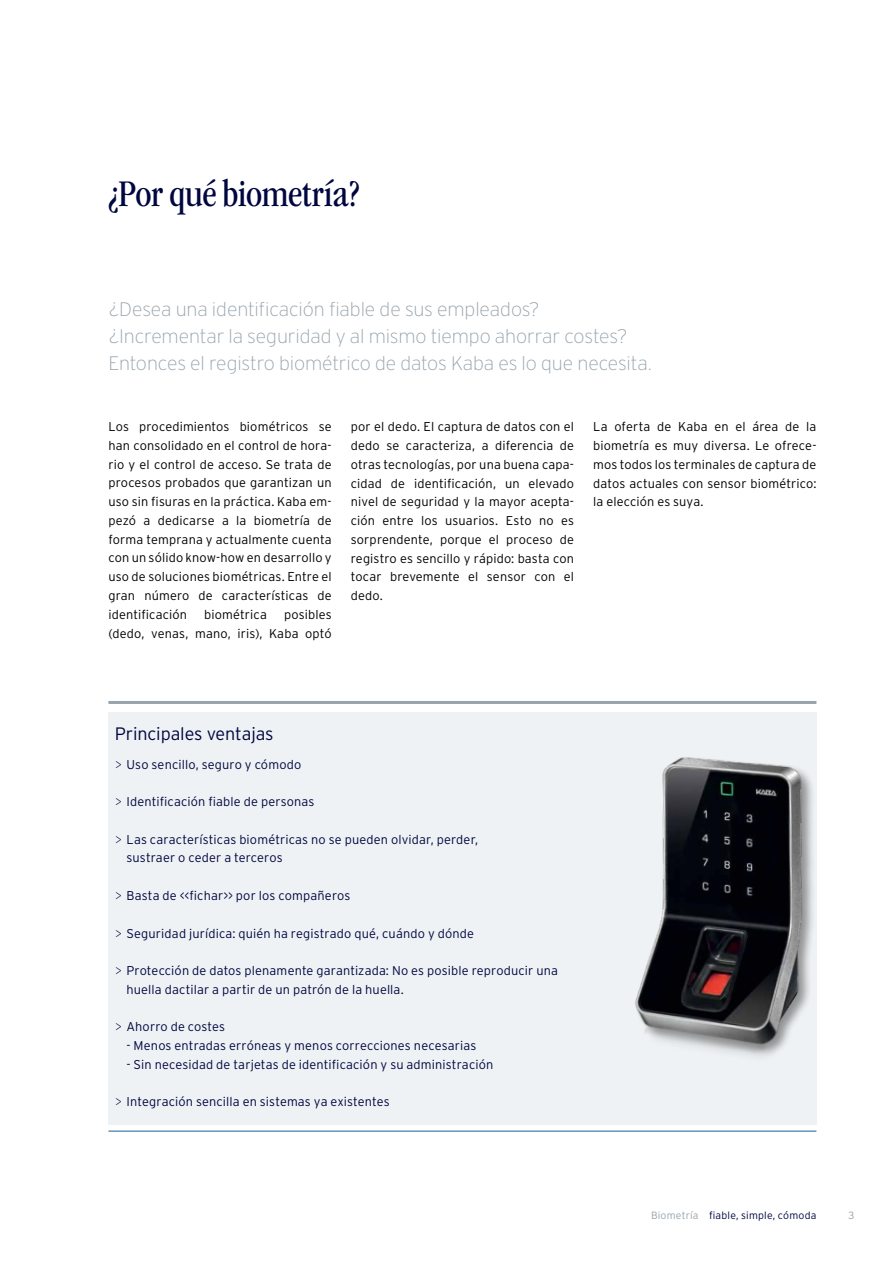
<style>
.page{position:relative;width:893px;height:1263px;background:#fff}
.page>*{position:absolute;margin:0;border:0;box-sizing:border-box;transform-origin:0 0}
.t1{font:condensed 39px "ITC Garamond Std";letter-spacing:-.015em;color:#000640}
.t2{font:200 19.5px/27px "Interstate";letter-spacing:-.005em;color:#98a4ad}
.t3{font:300 18px "Interstate";letter-spacing:-.005em;color:#000640}
.t4{font:300 12.75px/18.8px "Interstate";letter-spacing:.01em;color:#000;text-align:justify}
.t5{font:300 12.75px/18.8px "Interstate";letter-spacing:.01em;color:#000640}
.t6{font:300 10.5px "Interstate";letter-spacing:.02em;color:#000640}
.t7{font:300 10.5px "Interstate Tab";color:#98a4ad}
.s1{font-weight:200}
.s2{color:#98a4ad}
</style>
<div class="page">
<hr style="left:108px;top:701px;width:708px;height:3px;background:#98a4ad">
<hr style="left:108px;top:1130px;width:708px;height:2px;background:#6793ba">
<div style="left:108px;top:712px;width:708px;height:413px;background:#eff2f4"></div>
<img style="left:635px;top:734px;width:182px;height:371px">
<h1 class="t1" style="left:108px;top:172px;width:253px">¿Por qué biometría?</h1>
<h2 class="t2" style="left:108px;top:295px;width:545px">¿Desea una identificación fiable de sus empleados? ¿Incrementar la seguridad y al mismo tiempo ahorrar costes?<br>Entonces el registro biométrico de datos Kaba es lo que necesita.</h2>
<p class="t4" style="left:108px;top:417px;width:225px">Los procedimientos biométricos se han consolidado en el control de hora&shy;rio y el control de acceso. Se trata de procesos probados que garantizan un uso sin fisuras en la práctica. Kaba em&shy;pezó a dedicarse a la biometría de forma temprana y actualmente cuenta con un sólido know-how en desarrollo y uso de soluciones biométricas. Entre el gran número de características de identificación</p>
<p class="t4" style="left:204px;top:605px;width:64px">biométrica</p>
<p class="t4" style="left:108px;top:605px;width:225px;text-align:right">posibles<br>(dedo, venas, mano, iris), Kaba optó</p>
<p class="t4" style="left:351px;top:417px;width:225px">por el dedo. El captura de datos con el dedo se caracteriza, a diferencia de otras tecnologías, por una buena capa&shy;cidad de identificación, un elevado nivel de seguridad y la mayor acepta&shy;ción entre los usuarios. Esto no es sorprendente, porque el proceso de registro es sencillo y rápido: basta con tocar brevemente el sensor con el dedo.</p>
<p class="t4" style="left:593px;top:417px;width:225px">La oferta de Kaba en el área de la biometría es muy diversa. Le ofrece&shy;mos todos los terminales de captura de datos actuales con sensor biométrico: la elección es suya.</p>
<h3 class="t3" style="left:115px;top:722px;width:160px">Principales ventajas</h3>
<p class="t5" style="left:115px;top:755px;width:188px"><span class="s1">&gt;</span> Uso sencillo, seguro y cómodo</p>
<p class="t5" style="left:115px;top:792px;width:201px"><span class="s1">&gt;</span> Identificación fiable de personas</p>
<p class="t5" style="left:126px;top:830px;width:353px;text-indent:-12px"><span class="s1">&gt;</span> Las características biométricas no se pueden olvidar, perder, sustraer o ceder a terceros</p>
<p class="t5" style="left:115px;top:886px;width:237px"><span class="s1">&gt;</span> Basta de &lt;&lt;fichar&gt;&gt; por los compañeros</p>
<p class="t5" style="left:115px;top:923px;width:361px"><span class="s1">&gt;</span> Seguridad jurídica: quién ha registrado qué, cuándo y dónde</p>
<p class="t5" style="left:126px;top:961px;width:433px;text-indent:-12px"><span class="s1">&gt;</span> Protección de datos plenamente garantizada: No es posible reproducir una huella dactilar a partir de un patrón de la huella.</p>
<p class="t5" style="left:115px;top:1017px;width:112px"><span class="s1">&gt;</span> Ahorro de costes</p>
<p class="t5" style="left:126px;top:1036px;width:351px">- Menos entradas erróneas y menos correcciones necesarias</p>
<p class="t5" style="left:126px;top:1055px;width:368px">- Sin necesidad de tarjetas de identificación y su administración</p>
<p class="t5" style="left:115px;top:1092px;width:277px"><span class="s1">&gt;</span> Integración sencilla en sistemas ya existentes</p>
<p class="t6" style="left:651px;top:1209px;width:167px"><span class="s2">Biometría</span> fiable, simple, cómoda</p>
<p class="t7" style="left:848px;top:1209px;width:8px">3</p>
</div>
